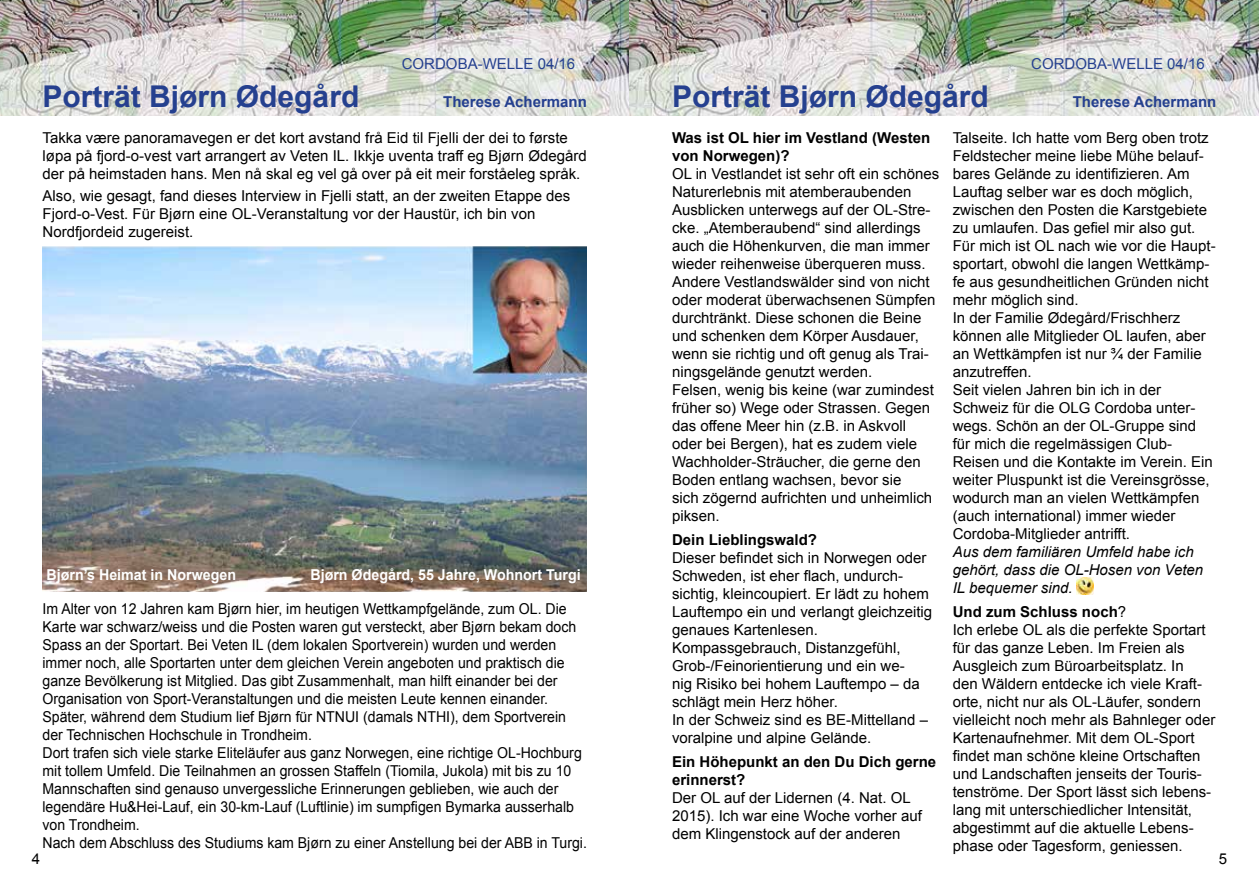
<style>
.page{position:relative;width:1259px;height:893px;background:#fff}
.page>*{position:absolute;margin:0;border:0;box-sizing:border-box;transform-origin:0 0}
.t1{font:700 30px "Arial";color:#25408f}
.t2{font:15px/18px "Arial";color:#000}
.t3{font:15px/18px "Arial";color:#000;scale:.94 1}
.t4{font:700 15px/18px "Arial";color:#000}
.t5{font:italic 15px/18px "Arial";color:#000}
.t6{font:700 15px "Arial";color:#fff;scale:.95 1}
.t7{font:15px "Arial";color:#25408f}
.t8{font:700 15px "Arial";color:#25408f}
.s1{font-weight:700}
</style>
<div class="page">
<img style="left:0;top:0;width:1259px;height:116px">
<img style="left:43px;top:247px;width:544px;height:344px">
<img style="left:1076px;top:577px;width:17px;height:17px">
<p class="t7" style="left:402px;top:54px;width:175px">CORDOBA-WELLE 04/16</p>
<p class="t7" style="left:1031px;top:54px;width:175px">CORDOBA-WELLE 04/16</p>
<h1 class="t1" style="left:43px;top:76px;width:318px">Porträt Bjørn Ødegård</h1>
<p class="t8" style="left:443px;top:92px;width:145px">Therese Achermann</p>
<h1 class="t1" style="left:672px;top:76px;width:318px">Porträt Bjørn Ødegård</h1>
<p class="t8" style="left:1072px;top:92px;width:145px">Therese Achermann</p>
<p class="t2" style="left:43px;top:129px;width:546px">Takka være panoramavegen er det kort avstand frå Eid til Fjelli der dei to første løpa på fjord-o-vest vart arrangert av Veten IL. Ikkje uventa traff eg Bjørn Ødegård der på heimstaden hans. Men nå skal eg vel gå over på eit meir forståeleg språk.</p>
<p class="t2" style="left:43px;top:187px;width:529px">Also, wie gesagt, fand dieses Interview in Fjelli statt, an der zweiten Etappe des<br>Fjord-o-Vest. Für Bjørn eine OL-Veranstaltung vor der Haustür, ich bin von<br>Nordfjordeid zugereist.</p>
<p class="t4" style="left:672px;top:129px;width:260px">Was ist OL hier im Vestland (Westen von Norwegen)?</p>
<p class="t2" style="left:672px;top:165px;width:269px">OL in Vestlandet ist sehr oft ein schönes Naturerlebnis mit atemberaubenden Ausblicken unterwegs auf der OL-Stre&shy;cke. „Atemberaubend“ sind allerdings auch die Höhenkurven, die man immer wieder reihenweise überqueren muss.<br>Andere Vestlandswälder sind von nicht oder moderat überwachsenen Sümpfen durchtränkt. Diese schonen die Beine und schenken dem Körper Ausdauer, wenn sie richtig und oft genug als Trai&shy;ningsgelände genutzt werden.<br>Felsen, wenig bis keine (war zumindest früher so) Wege oder Strassen. Gegen das offene Meer hin (z.B. in Askvoll oder bei Bergen), hat es zudem viele Wachholder-Sträucher, die gerne den Boden entlang wachsen, bevor sie<br>sich zögernd aufrichten und unheimlich piksen.</p>
<p class="t4" style="left:672px;top:531px;width:147px">Dein Lieblingswald?</p>
<p class="t2" style="left:672px;top:549px;width:262px">Dieser befindet sich in Norwegen oder Schweden, ist eher flach, undurch&shy;sichtig, kleincoupiert. Er lädt zu hohem Lauftempo ein und verlangt gleichzeitig genaues Kartenlesen.<br>Kompassgebrauch, Distanzgefühl, Grob-/Feinorientierung und ein we-<br>nig Risiko bei hohem Lauftempo – da schlägt mein Herz höher.<br>In der Schweiz sind es BE-Mittelland – voralpine und alpine Gelände.</p>
<p class="t4" style="left:672px;top:753px;width:266px">Ein Höhepunkt an den Du Dich gerne erinnerst?</p>
<p class="t2" style="left:672px;top:789px;width:251px">Der OL auf der Lidernen (4. Nat. OL<br>2015). Ich war eine Woche vorher auf dem Klingenstock auf der anderen</p>
<p class="t2" style="left:952px;top:129px;width:264px">Talseite. Ich hatte vom Berg oben trotz Feldstecher meine liebe Mühe belauf&shy;bares Gelände zu identifizieren. Am Lauftag selber war es doch möglich, zwischen den Posten die Karstgebiete zu umlaufen. Das gefiel mir also gut.<br>Für mich ist OL nach wie vor die Haupt&shy;sportart, obwohl die langen Wettkämp&shy;fe aus gesundheitlichen Gründen nicht mehr möglich sind.<br>In der Familie Ødegård/Frischherz können alle Mitglieder OL laufen, aber an Wettkämpfen ist nur ¾ der Familie anzutreffen.<br>Seit vielen Jahren bin ich in der Schweiz für die OLG Cordoba unter&shy;wegs. Schön an der OL-Gruppe sind für mich die regelmässigen Club-Reisen und die Kontakte im Verein. Ein weiter Pluspunkt ist die Vereinsgrösse, wodurch man an vielen Wettkämpfen (auch international) immer wieder Cordoba-Mitglieder antrifft.</p>
<p class="t5" style="left:952px;top:543px;width:252px">Aus dem familiären Umfeld habe ich gehört, dass die OL-Hosen von Veten<br>IL bequemer sind.</p>
<p class="t2" style="left:952px;top:603px;width:264px"><span class="s1">Und zum Schluss noch</span>?<br>Ich erlebe OL als die perfekte Sportart für das ganze Leben. Im Freien als Ausgleich zum Büroarbeitsplatz. In<br>den Wäldern entdecke ich viele Kraft&shy;orte, nicht nur als OL-Läufer, sondern vielleicht noch mehr als Bahnleger oder Kartenaufnehmer. Mit dem OL-Sport findet man schöne kleine Ortschaften und Landschaften jenseits der Touris&shy;tenströme. Der Sport lässt sich lebens&shy;lang mit unterschiedlicher Intensität, abgestimmt auf die aktuelle Lebens&shy;phase oder Tagesform, geniessen.</p>
<p class="t6" style="left:47px;top:565px;width:201px">Bjørn’s Heimat in Norwegen</p>
<p class="t6" style="left:310px;top:565px;width:286px">Bjørn Ødegård, 55 Jahre, Wohnort Turgi</p>
<p class="t3" style="left:43px;top:600px;width:580px">Im Alter von 12 Jahren kam Bjørn hier, im heutigen Wettkampfgelände, zum OL. Die Karte war schwarz/weiss und die Posten waren gut versteckt, aber Bjørn bekam doch Spass an der Sportart. Bei Veten IL (dem lokalen Sportverein) wurden und werden immer noch, alle Sportarten unter dem gleichen Verein angeboten und praktisch die ganze Bevölkerung ist Mitglied. Das gibt Zusammenhalt, man hilft einander bei der Organisation von Sport-Veranstaltungen und die meisten Leute kennen einander.<br>Später, während dem Studium lief Bjørn für NTNUI (damals NTHI), dem Sportverein der Technischen Hochschule in Trondheim.<br>Dort trafen sich viele starke Eliteläufer aus ganz Norwegen, eine richtige OL-Hochburg mit tollem Umfeld. Die Teilnahmen an grossen Staffeln (Tiomila, Jukola) mit bis zu 10<br>Mannschaften sind genauso unvergessliche Erinnerungen geblieben, wie auch der legendäre Hu&amp;Hei-Lauf, ein 30-km-Lauf (Luftlinie) im sumpfigen Bymarka ausserhalb von Trondheim.<br>Nach dem Abschluss des Studiums kam Bjørn zu einer Anstellung bei der ABB in Turgi.</p>
<p class="t2" style="left:32px;top:849px;width:10px">4</p>
<p class="t2" style="left:1219px;top:849px;width:10px">5</p>
</div>
